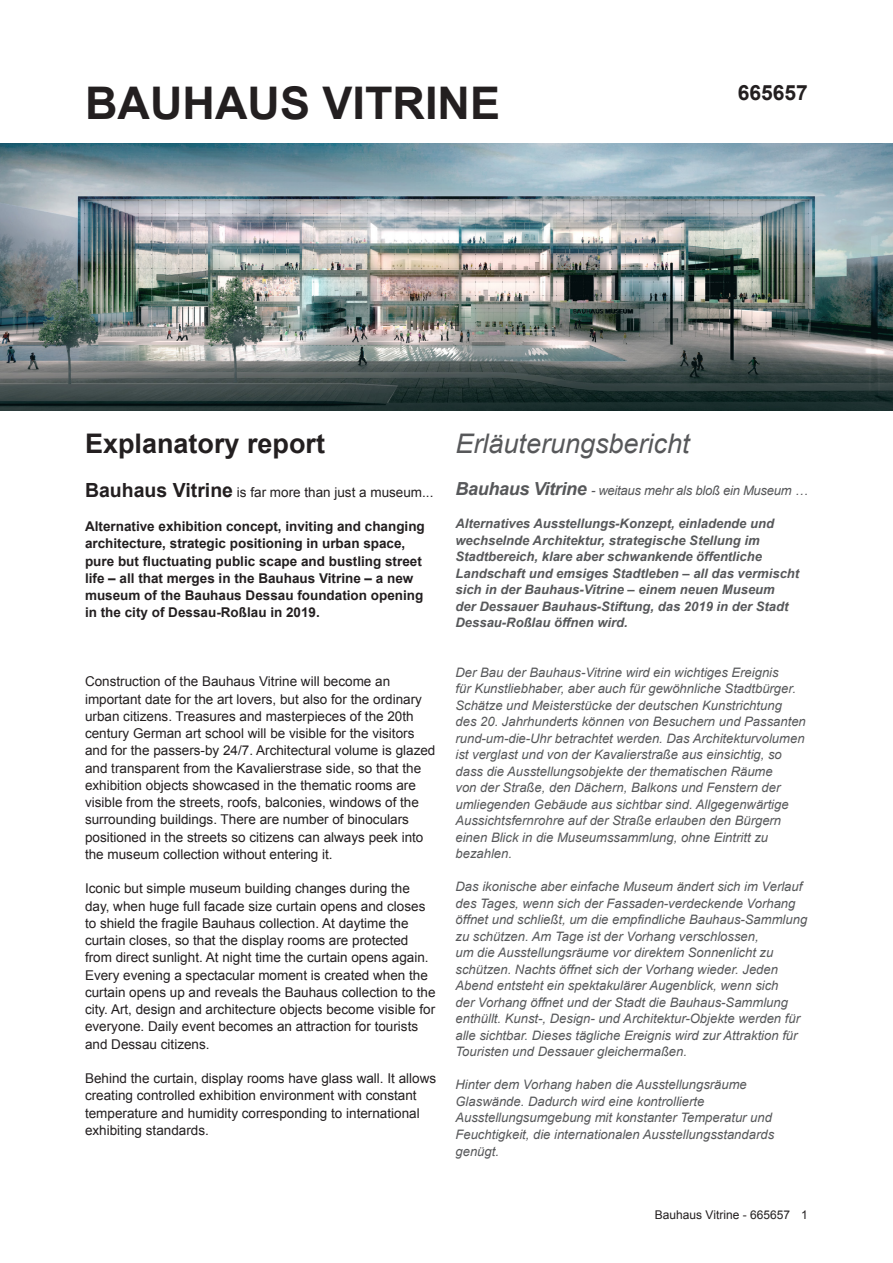
<style>
.page{position:relative;width:893px;height:1263px;background:#fff}
.page>*{position:absolute;margin:0;border:0;box-sizing:border-box;transform-origin:0 0}
.t1{font:700 45px "Arial";color:#231f20}
.t2{font:italic 27px "Arial";color:#57585a}
.t3{font:700 27px "Arial";color:#231f20}
.t4{font:700 21px "Arial";color:#231f20}
.text{font:13.5px/17.2px "Arial";color:#231f20}
.text-2{font:700 13.5px/17.2px "Arial";color:#231f20}
.text-3{font:italic 13.05px/16.5px "Arial";color:#57585a}
.text-4{font:italic 700 13.05px/16.5px "Arial";color:#57585a}
.text-5{font:italic 13.05px "Arial";letter-spacing:-.02em;color:#57585a}
.text-6{font:12px "Arial";color:#231f20}
.s1{font-weight:700;font-size:19.5px}
.s2{font-weight:700;font-size:18px}
</style>
<div class="page">
<img style="left:0;top:143px;width:893px;height:268px">
<p class="t1" style="left:85px;top:74px;width:416px">BAUHAUS VITRINE</p>
<p class="t4" style="left:738px;top:79px;width:72px">665657</p>
<p class="t3" style="left:85px;top:426px;width:242px">Explanatory report</p>
<p class="t2" style="left:455px;top:426px;width:236px">Erläuterungsbericht</p>
<p class="text" style="left:85px;top:483px;width:350px"><span class="s1">Bauhaus Vitrine</span> is far more than just a museum...</p>
<p class="text-2" style="left:85px;top:518px;width:341px">Alternative exhibition concept, inviting and changing architecture, strategic positioning in urban space, pure but fluctuating public scape and bustling street life – all that merges in the Bauhaus Vitrine – a new museum of the Bauhaus Dessau foundation opening in the city of Dessau-Roßlau in 2019.</p>
<p class="text" style="left:85px;top:673px;width:352px">Construction of the Bauhaus Vitrine will become an important date for the art lovers, but also for the ordinary urban citizens. Treasures and masterpieces of the 20th century German art school will be visible for the visitors and for the passers-by 24/7. Architectural volume is glazed and transparent from the Kavalierstrase side, so that the exhibition objects showcased in the thematic rooms are visible from the streets, roofs, balconies, windows of the surrounding buildings. There are number of binoculars positioned in the streets so citizens can always peek into the museum collection without entering it.</p>
<p class="text" style="left:85px;top:880px;width:352px">Iconic but simple museum building changes during the day, when huge full facade size curtain opens and closes to shield the fragile Bauhaus collection. At daytime the curtain closes, so that the display rooms are protected from direct sunlight. At night time the curtain opens again.<br>Every evening a spectacular moment is created when the curtain opens up and reveals the Bauhaus collection to the city. Art, design and architecture objects become visible for everyone. Daily event becomes an attraction for tourists and Dessau citizens.</p>
<p class="text" style="left:85px;top:1070px;width:353px">Behind the curtain, display rooms have glass wall. It allows creating controlled exhibition environment with constant temperature and humidity corresponding to international exhibiting standards.</p>
<p class="text-5" style="left:455px;top:482px;width:354px"><span class="s2">Bauhaus Vitrine</span> - weitaus mehr als bloß ein Museum …</p>
<p class="text-4" style="left:455px;top:516px;width:345px">Alternatives Ausstellungs-Konzept, einladende und wechselnde Architektur, strategische Stellung im Stadtbereich, klare aber schwankende öffentliche Landschaft und emsiges Stadtleben – all das vermischt sich in der Bauhaus-Vitrine – einem neuen Museum<br>der Dessauer Bauhaus-Stiftung, das 2019 in der Stadt Dessau-Roßlau öffnen wird.</p>
<p class="text-3" style="left:455px;top:664px;width:352px">Der Bau der Bauhaus-Vitrine wird ein wichtiges Ereignis<br>für Kunstliebhaber, aber auch für gewöhnliche Stadtbürger.<br>Schätze und Meisterstücke der deutschen Kunstrichtung des 20. Jahrhunderts können von Besuchern und Passanten rund-um-die-Uhr betrachtet werden. Das Architekturvolumen ist verglast und von der Kavalierstraße aus einsichtig, so dass die Ausstellungsobjekte der thematischen Räume<br>von der Straße, den Dächern, Balkons und Fenstern der umliegenden Gebäude aus sichtbar sind. Allgegenwärtige Aussichtsfernrohre auf der Straße erlauben den Bürgern einen Blick in die Museumssammlung, ohne Eintritt zu bezahlen.</p>
<p class="text-3" style="left:455px;top:879px;width:353px">Das ikonische aber einfache Museum ändert sich im Verlauf des Tages, wenn sich der Fassaden-verdeckende Vorhang öffnet und schließt, um die empfindliche Bauhaus-Sammlung zu schützen. Am Tage ist der Vorhang verschlossen,<br>um die Ausstellungsräume vor direktem Sonnenlicht zu schützen. Nachts öffnet sich der Vorhang wieder. Jeden Abend entsteht ein spektakulärer Augenblick, wenn sich<br>der Vorhang öffnet und der Stadt die Bauhaus-Sammlung enthüllt. Kunst-, Design- und Architektur-Objekte werden für alle sichtbar. Dieses tägliche Ereignis wird zur Attraktion für Touristen und Dessauer gleichermaßen.</p>
<p class="text-3" style="left:455px;top:1077px;width:320px">Hinter dem Vorhang haben die Ausstellungsräume Glaswände. Dadurch wird eine kontrollierte Ausstellungsumgebung mit konstanter Temperatur und Feuchtigkeit, die internationalen Ausstellungsstandards genügt.</p>
<p class="text-6" style="left:655px;top:1206px;width:155px">Bauhaus Vitrine - 665657 1</p>
</div>
